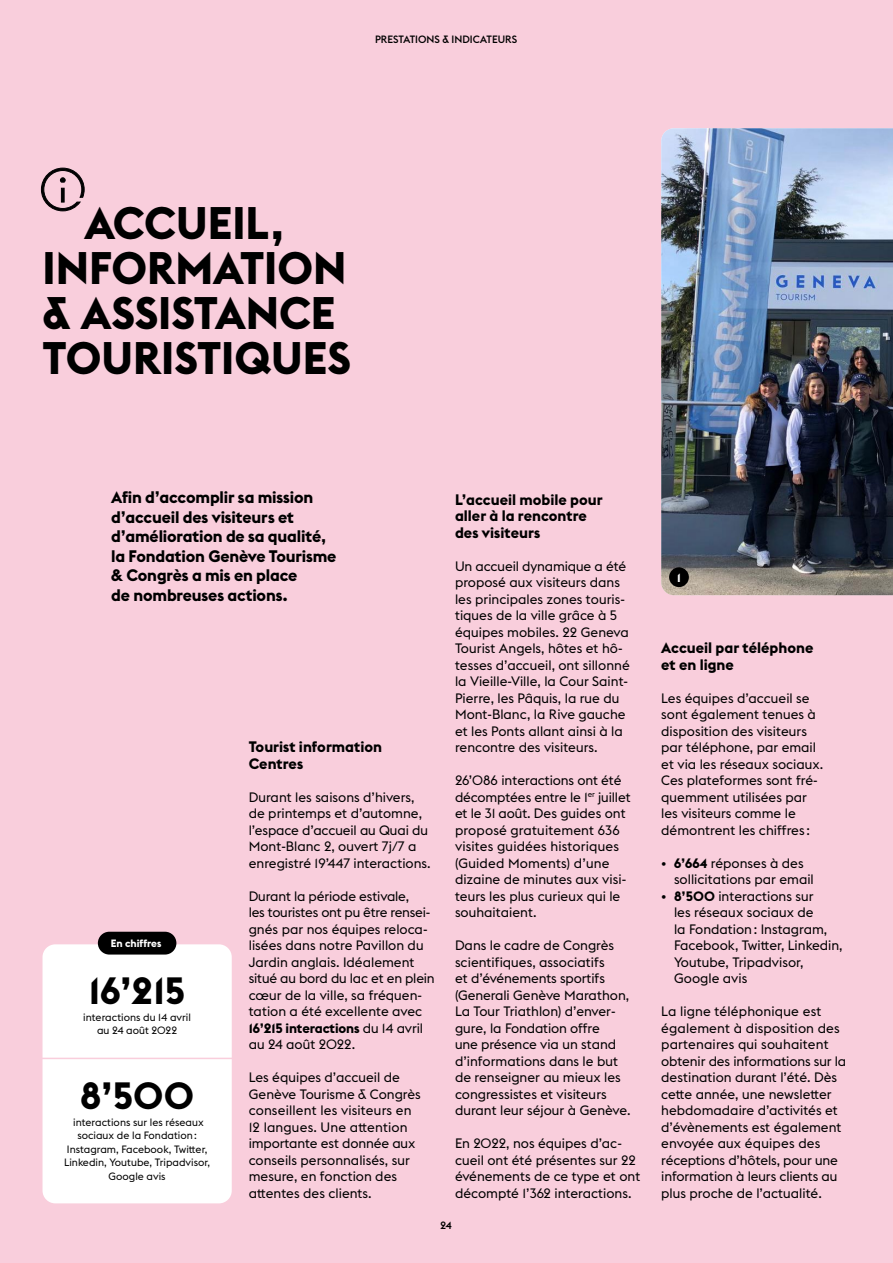
<style>
.page{position:relative;width:893px;height:1263px;background:#f9cedc}
.page>*{position:absolute;margin:0;border:0;box-sizing:border-box;transform-origin:0 0}
.t1{font:700 45px/45px "Euclid Flex Geneva";color:#000;text-align:center}
.t2{font:700 37.5px "Euclid Flex Geneva";color:#000}
.t3{font:700 16.5px/19.5px "Euclid Flex Geneva";letter-spacing:-.01em;color:#000}
.t4{font:700 15px/16.5px "Euclid Flex Geneva";color:#000}
.t5{font:13.5px/16.5px "Euclid Flex Geneva";color:#000}
.t6{font:700 12px "Euclid Flex Geneva";color:#fff}
.t7{font:10.5px/13.5px "Euclid Flex Geneva";color:#000;text-align:center}
.t8{font:500 10.5px "Euclid Flex Geneva";color:#000}
.t9{font:700 10.5px "Euclid Flex Geneva";color:#fff}
.s1{font-weight:700}
</style>
<div class="page">
<img style="left:661px;top:128px;width:232px;height:467px">
<div style="left:43px;top:944px;width:189px;height:259px;background:#fff;border-radius:13px"></div>
<div style="left:98px;top:932px;width:78px;height:22px;background:#000;border-radius:11px"></div>
<hr style="left:26px;top:1058px;width:214px;height:1px;background:#f9cedc">
<svg style="left:40px;top:167px;width:45px;height:45px"></svg>
<div style="left:669px;top:567px;width:20px;height:20px;background:#000;border-radius:50%"></div>
<p class="t8" style="left:375px;top:33px;width:144px">PRESTATIONS &amp; INDICATEURS</p>
<h1 class="t1" style="left:43px;top:201px;width:310px">ACCUEIL,<br>INFORMATION &amp; ASSISTANCE<br>TOURISTIQUES</h1>
<p class="t3" style="left:111px;top:488px;width:227px">Afin d’accomplir sa mission d’accueil des visiteurs et d’amélioration de sa qualité, la Fondation Genève Tourisme &amp; Congrès a mis en place<br>de nombreuses actions.</p>
<p class="t9" style="left:111px;top:937px;width:52px">En chiffres</p>
<h2 class="t2" style="left:89px;top:969px;width:98px">16’215</h2>
<p class="t7" style="left:83px;top:1010px;width:109px">interactions du 14 avril au 24 août 2022</p>
<h2 class="t2" style="left:80px;top:1074px;width:115px">8’500</h2>
<p class="t7" style="left:64px;top:1115px;width:147px">interactions sur les réseaux sociaux de la Fondation:<br>Instagram, Facebook, Twitter,<br>Linkedin, Youtube, Tripadvisor,<br>Google avis</p>
<p class="t4" style="left:249px;top:739px;width:135px">Tourist information<br>Centres</p>
<p class="t5" style="left:249px;top:789px;width:183px">Durant les saisons d’hivers, de printemps et d’automne, l’espace d’accueil au Quai du<br>Mont-Blanc 2, ouvert 7j/7 a enregistré 19’447 interactions.</p>
<p class="t5" style="left:249px;top:888px;width:188px">Durant la période estivale,<br>les touristes ont pu être rensei&shy;gnés par nos équipes reloca&shy;lisées dans notre Pavillon du<br>Jardin anglais. Idéalement situé au bord du lac et en plein cœur de la ville, sa fréquen&shy;tation a été excellente avec<br><span class="s1">16’215 interactions</span> du 14 avril au 24 août 2022.</p>
<p class="t5" style="left:249px;top:1069px;width:174px">Les équipes d’accueil de<br>Genève Tourisme &amp; Congrès conseillent les visiteurs en<br>12 langues. Une attention importante est donnée aux conseils personnalisés, sur mesure, en fonction des attentes des clients.</p>
<p class="t4" style="left:455px;top:491px;width:149px">L’accueil mobile pour aller à la rencontre des visiteurs</p>
<p class="t5" style="left:455px;top:558px;width:176px">Un accueil dynamique a été proposé aux visiteurs dans les principales zones touris&shy;tiques de la ville grâce à 5 équipes mobiles. 22 Geneva<br>Tourist Angels, hôtes et hô&shy;tesses d’accueil, ont sillonné la Vieille-Ville, la Cour Saint-<br>Pierre, les Pâquis, la rue du<br>Mont-Blanc, la Rive gauche et les Ponts allant ainsi à la rencontre des visiteurs.</p>
<p class="t5" style="left:455px;top:772px;width:177px">26’086 interactions ont été décomptées entre le 1<sup>er</sup> juillet et le 31 août. Des guides ont proposé gratuitement 636 visites guidées historiques (Guided Moments) d’une dizaine de minutes aux visi&shy;teurs les plus curieux qui le souhaitaient.</p>
<p class="t5" style="left:455px;top:937px;width:177px">Dans le cadre de Congrès scientifiques, associatifs<br>et d’événements sportifs (Generali Genève Marathon,<br>La Tour Triathlon) d’enver&shy;gure, la Fondation offre<br>une présence via un stand d’informations dans le but de renseigner au mieux les congressistes et visiteurs durant leur séjour à Genève.</p>
<p class="t5" style="left:455px;top:1135px;width:187px">En 2022, nos équipes d’ac&shy;cueil ont été présentes sur 22 événements de ce type et ont décompté 1’362 interactions.</p>
<p class="t8" style="left:440px;top:1219px;width:13px">24</p>
<p class="t6" style="left:677px;top:570px;width:5px">1</p>
<p class="t4" style="left:661px;top:640px;width:154px">Accueil par téléphone et en ligne</p>
<p class="t5" style="left:661px;top:690px;width:164px">Les équipes d’accueil se sont également tenues à disposition des visiteurs par téléphone, par email et via les réseaux sociaux.<br>Ces plateformes sont fré&shy;quemment utilisées par les visiteurs comme le démontrent les chiffres :</p>
<p class="t5" style="left:674px;top:855px;width:141px;text-indent:-13px">• <span class="s1">6’664</span> réponses à des sollicitations par email</p>
<p class="t5" style="left:674px;top:888px;width:170px;text-indent:-13px">• <span class="s1">8’500</span> interactions sur<br>les réseaux sociaux de<br>la Fondation: Instagram,<br>Facebook, Twitter, Linkedin,<br>Youtube, Tripadvisor,<br>Google avis</p>
<p class="t5" style="left:661px;top:1003px;width:187px">La ligne téléphonique est également à disposition des partenaires qui souhaitent obtenir des informations sur la destination durant l’été. Dès cette année, une newsletter hebdomadaire d’activités et d’évènements est également envoyée aux équipes des réceptions d’hôtels, pour une information à leurs clients au plus proche de l’actualité.</p>
</div>
